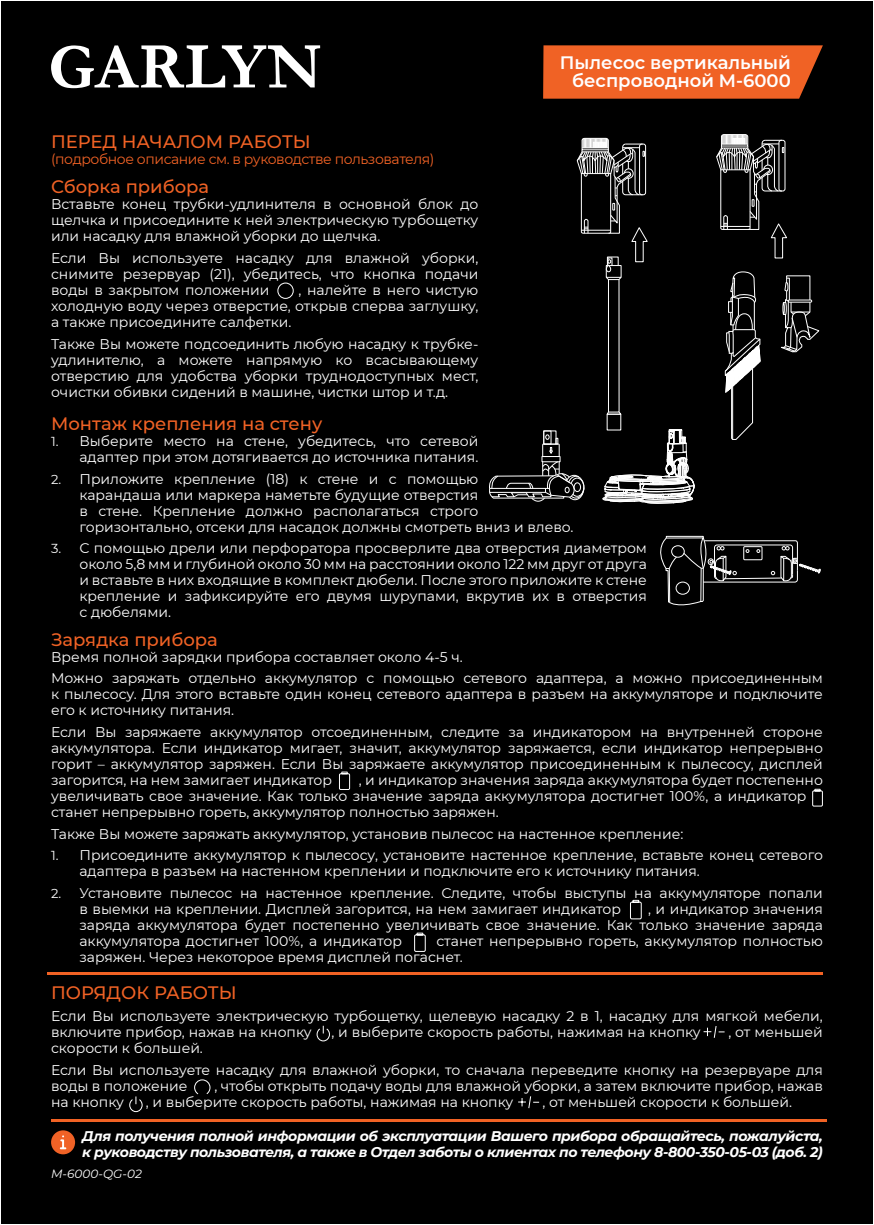
<style>
.page{position:relative;width:874px;height:1225px;background:#fff}
.page>*{position:absolute;margin:0;border:0;box-sizing:border-box;transform-origin:0 0}
.t1{font:500 18px "Montserrat";color:#f06225}
.t2{font:600 18px/18px "Montserrat";color:#fff;text-align:right}
.t3{font:14px/16px "Montserrat";color:#fff}
.t4{font:italic 700 14px/16px "Montserrat";letter-spacing:-.03em;color:#fff}
.t5{font:14px "Montserrat";letter-spacing:-.03em;color:#f06225}
.t6{font:italic 12px "Montserrat";color:#fff}
.s1{font-size:13px}
</style>
<div class="page">
<div style="left:1px;top:1px;width:871px;height:1223px;background:#000"></div>
<svg style="left:812px;top:788px;width:11px;height:19px"></svg>
<svg style="left:339px;top:771px;width:11px;height:19px"></svg>
<svg style="left:630px;top:899px;width:12px;height:21px"></svg>
<svg style="left:414px;top:932px;width:12px;height:20px"></svg>
<hr style="left:51px;top:1119px;width:774px;height:2px;background:#f16224">
<hr style="left:48px;top:972px;width:774px;height:2px;background:#f16224">
<svg style="left:51px;top:1130px;width:24px;height:24px"></svg>
<svg style="left:51px;top:45px;width:269px;height:43px"></svg>
<div style="left:277px;top:282px;width:16px;height:17px;border:1px solid #fff;border-radius:50%"></div>
<svg style="left:316px;top:1025px;width:14px;height:17px"></svg>
<svg style="left:703px;top:1026px;width:22px;height:12px"></svg>
<svg style="left:194px;top:1079px;width:17px;height:16px"></svg>
<svg style="left:129px;top:1096px;width:14px;height:16px"></svg>
<svg style="left:518px;top:1096px;width:22px;height:13px"></svg>
<svg style="left:543px;top:45px;width:279px;height:54px;background:#e35c23"></svg>
<div style="left:541px;top:456px;width:19px;height:6px;border:1px solid #fff"></div>
<div style="left:543px;top:430px;width:8px;height:14px;border:1px solid #fff"></div>
<svg style="left:489px;top:461px;width:95px;height:41px"></svg>
<svg style="left:724px;top:271px;width:36px;height:169px"></svg>
<svg style="left:780px;top:275px;width:39px;height:77px"></svg>
<svg style="left:716px;top:134px;width:71px;height:125px"></svg>
<div style="left:607px;top:279px;width:12px;height:133px;border:1px solid #fff"></div>
<svg style="left:606px;top:411px;width:16px;height:4px"></svg>
<svg style="left:576px;top:138px;width:72px;height:142px"></svg>
<svg style="left:602px;top:429px;width:93px;height:75px"></svg>
<svg style="left:542px;top:434px;width:17px;height:21px"></svg>
<svg style="left:660px;top:536px;width:160px;height:70px"></svg>
<p class="t1" style="left:51px;top:129px;width:261px">ПЕРЕД НАЧАЛОМ РАБОТЫ</p>
<p class="t5" style="left:51px;top:149px;width:384px">(подробное описание см. в руководстве пользователя)</p>
<p class="t1" style="left:51px;top:174px;width:159px">Сборка прибора</p>
<p class="t3" style="left:51px;top:196px;width:428px;text-align:justify">Вставьте конец трубки-удлинителя в основной блок до щелчка и присоедините к ней электрическую турбощетку или насадку для влажной уборки до щелчка.</p>
<p class="t3" style="left:51px;top:249px;width:428px;text-align:justify">Если Вы используете насадку для влажной уборки, снимите резервуар (21), убедитесь, что кнопка подачи воды в закрытом положении</p>
<p class="t3" style="left:51px;top:281px;width:428px;text-align:justify;text-indent:247px">, налейте в него чистую холодную воду через отверстие, открыв сперва заглушку, а также присоедините салфетки.</p>
<p class="t3" style="left:51px;top:335px;width:428px;text-align:justify">Также Вы можете подсоединить любую насадку к трубке&shy;удлинителю, а можете напрямую ко всасывающему отверстию для удобства уборки труднодоступных мест, очистки обивки сидений в машине, чистки штор и т.д.</p>
<p class="t2" style="left:559px;top:53px;width:232px">Пылесос вертикальный беспроводной M-6000</p>
<p class="t1" style="left:51px;top:411px;width:272px">Монтаж крепления на стену</p>
<p class="t3" style="left:51px;top:432px;width:428px;text-align:right"><span class="s1">1.</span> Выберите место на стене, убедитесь, что сетевой адаптер при этом дотягивается до источника питания.</p>
<p class="t3" style="left:79px;top:470px;width:495px;text-indent:-28px"><span class="s1">2.</span> Приложите крепление (18) к стене и с помощью<br>карандаша или маркера наметьте будущие отверстия<br>в стене. Крепление должно располагаться строго горизонтально, отсеки для насадок должны смотреть вниз и влево.</p>
<p class="t3" style="left:79px;top:540px;width:568px;text-align:justify;text-indent:-28px"><span class="s1">3.</span> С помощью дрели или перфоратора просверлите два отверстия диаметром около 5,8 мм и глубиной около 30 мм на расстоянии около 122 мм друг от друга и вставьте в них входящие в комплект дюбели. После этого приложите к стене крепление и зафиксируйте его двумя шурупами, вкрутив их в отверстия с дюбелями.</p>
<p class="t1" style="left:51px;top:626px;width:168px">Зарядка прибора</p>
<p class="t3" style="left:51px;top:645px;width:773px;line-height:21.6px">Время полной зарядки прибора составляет около 4-5 ч.<br>Можно заряжать отдельно аккумулятор с помощью сетевого адаптера, а можно присоединенным</p>
<p class="t3" style="left:51px;top:686px;width:773px">к пылесосу. Для этого вставьте один конец сетевого адаптера в разъем на аккумуляторе и подключите его к источнику питания.</p>
<p class="t3" style="left:51px;top:723px;width:773px;text-align:justify">Если Вы заряжаете аккумулятор отсоединенным, следите за индикатором на внутренней стороне аккумулятора. Если индикатор мигает, значит, аккумулятор заряжается, если индикатор непрерывно горит – аккумулятор заряжен. Если Вы заряжаете аккумулятор присоединенным к пылесосу, дисплей загорится, на нем замигает индикатор</p>
<p class="t3" style="left:51px;top:771px;width:773px;text-indent:308px">, и индикатор значения заряда аккумулятора будет постепенно увеличивать свое значение. Как только значение заряда аккумулятора достигнет 100%, а индикатор станет непрерывно гореть, аккумулятор полностью заряжен.</p>
<p class="t3" style="left:51px;top:825px;width:633px">Также Вы можете заряжать аккумулятор, установив пылесос на настенное крепление:</p>
<p class="t3" style="left:79px;top:847px;width:744px;text-indent:-28px"><span class="s1">1.</span> Присоедините аккумулятор к пылесосу, установите настенное крепление, вставьте конец сетевого адаптера в разъем на настенном креплении и подключите его к источнику питания.</p>
<p class="t3" style="left:79px;top:884px;width:744px;text-indent:-28px"><span class="s1">2.</span> Установите пылесос на настенное крепление. Следите, чтобы выступы на аккумуляторе попали в выемки на креплении. Дисплей загорится, на нем замигает индикатор</p>
<p class="t3" style="left:79px;top:900px;width:744px;text-align:justify;text-indent:568px">, и индикатор значения заряда аккумулятора будет постепенно увеличивать свое значение. Как только значение заряда аккумулятора достигнет 100%, а индикатор</p>
<p class="t3" style="left:79px;top:932px;width:744px;text-indent:357px">станет непрерывно гореть, аккумулятор полностью заряжен. Через некоторое время дисплей погаснет.</p>
<p class="t1" style="left:51px;top:980px;width:187px">ПОРЯДОК РАБОТЫ</p>
<p class="t3" style="left:51px;top:1007px;width:773px">Если Вы используете электрическую турбощетку, щелевую насадку 2 в 1, насадку для мягкой мебели, включите прибор, нажав на кнопку</p>
<p class="t3" style="left:331px;top:1023px;width:370px">, и выберите скорость работы, нажимая на кнопку</p>
<p class="t3" style="left:728px;top:1023px;width:96px">, от меньшей</p>
<p class="t3" style="left:51px;top:1036px;width:773px;line-height:21.6px">скорости к большей.<br>Если Вы используете насадку для влажной уборки, то сначала переведите кнопку на резервуаре для</p>
<p class="t3" style="left:51px;top:1077px;width:138px">воды в положение</p>
<p class="t3" style="left:214px;top:1077px;width:609px">, чтобы открыть подачу воды для влажной уборки, а затем включите прибор, нажав</p>
<p class="t3" style="left:51px;top:1093px;width:74px">на кнопку</p>
<p class="t3" style="left:146px;top:1093px;width:368px">, и выберите скорость работы, нажимая на кнопку</p>
<p class="t3" style="left:542px;top:1093px;width:251px">, от меньшей скорости к большей.</p>
<p class="t4" style="left:82px;top:1127px;width:741px">Для получения полной информации об эксплуатации Вашего прибора обращайтесь, пожалуйста, к руководству пользователя, а также в Отдел заботы о клиентах по телефону 8-800-350-05-03 (доб. 2)</p>
<p class="t6" style="left:51px;top:1166px;width:92px">M-6000-QG-02</p>
</div>
